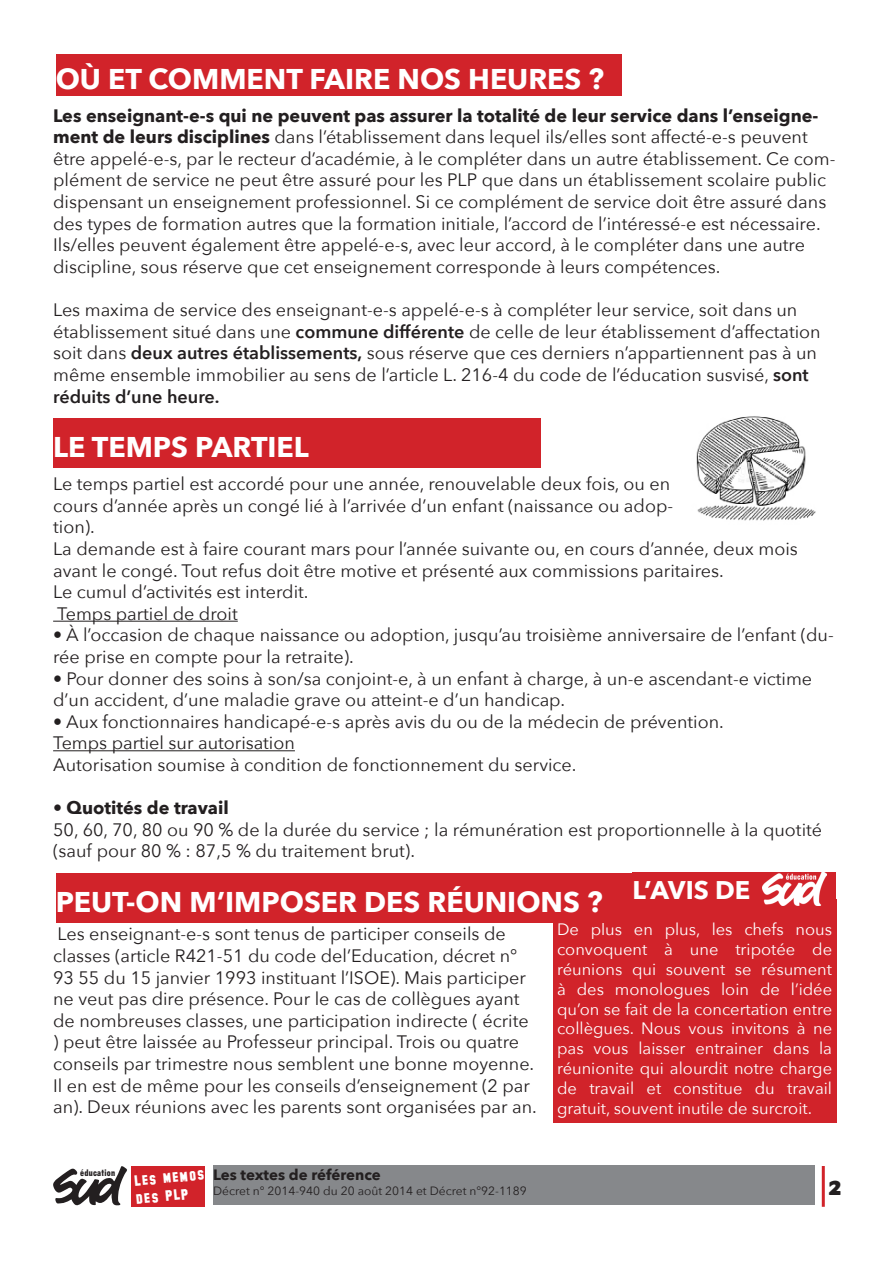
<style>
.page{position:relative;width:893px;height:1263px;background:#fff}
.page>*{position:absolute;margin:0;border:0;box-sizing:border-box;transform-origin:0 0}
.t1{font:700 28.5px "Avenir Next";color:#fff}
.t2{font:700 25.5px "Avenir Next";color:#fff}
.t3{font:18px/21.6px "Avenir Next";color:#231f20}
.t4{font:700 18px "Avenir Next";color:#231f20}
.t5{font:18px "Boris Black Bloxx";color:#231f20}
.t6{font:16.5px/19.8px "Avenir Next";color:#fff;text-align:justify}
.t7{font:700 15px "Avenir Next";color:#231f20}
.t8{font:700 15px "SF Collegiate Solid";color:#fff}
.t9{font:12px "Avenir Next";color:#231f20}
.t10{font:9.3px "Gothic No 13 BT";letter-spacing:.025em;color:#231f20}
.s1{font-weight:700}
.s2{font-weight:600}
</style>
<div class="page">
<div style="left:553px;top:899px;width:283px;height:224px;background:#d1232a"></div>
<div style="left:56px;top:54px;width:566px;height:42px;background:#d1232a"></div>
<hr style="left:53px;top:621px;width:185px;height:1px;background:#231f20">
<hr style="left:53px;top:750px;width:242px;height:1px;background:#231f20">
<div style="left:53px;top:418px;width:488px;height:49px;background:#d1232a"></div>
<svg style="left:53px;top:1166px;width:74px;height:39px"></svg>
<div style="left:131px;top:1166px;width:74px;height:41px;background:#d1232a"></div>
<hr style="left:822px;top:1166px;width:3px;height:41px;background:#d1232a">
<div style="left:213px;top:1165px;width:602px;height:40px;background:#86888b"></div>
<div style="left:56px;top:873px;width:576px;height:49px;background:#d1232a"></div>
<div style="left:632px;top:873px;width:204px;height:26px;background:#d1232a"></div>
<img style="left:762px;top:872px;width:64px;height:34px">
<img style="left:696px;top:416px;width:120px;height:105px">
<p class="t1" style="left:56px;top:55px;width:550px">OÙ ET COMMENT FAIRE NOS HEURES ?</p>
<p class="t3" style="left:53px;top:104px;width:784px"><span class="s1">Les enseignant-e-s qui ne peuvent pas assurer la totalité de leur service dans l’enseigne&shy;ment de leurs disciplines</span> dans l’établissement dans lequel ils/elles sont affecté-e-s peuvent être appelé-e-s, par le recteur d’académie, à le compléter dans un autre établissement. Ce com&shy;plément de service ne peut être assuré pour les PLP que dans un établissement scolaire public dispensant un enseignement professionnel. Si ce complément de service doit être assuré dans des types de formation autres que la formation initiale, l’accord de l’intéressé-e est nécessaire.<br>Ils/elles peuvent également être appelé-e-s, avec leur accord, à le compléter dans une autre discipline, sous réserve que cet enseignement corresponde à leurs compétences.</p>
<p class="t3" style="left:53px;top:298px;width:769px">Les maxima de service des enseignant-e-s appelé-e-s à compléter leur service, soit dans un établissement situé dans une <span class="s2">commune différente</span> de celle de leur établissement d’affectation soit dans <span class="s2">deux autres établissements,</span> sous réserve que ces derniers n’appartiennent pas à un même ensemble immobilier au sens de l’article L. 216-4 du code de l’éducation susvisé, <span class="s2">sont réduits d’une heure.</span></p>
<p class="t1" style="left:53px;top:422px;width:257px">LE TEMPS PARTIEL</p>
<p class="t3" style="left:53px;top:472px;width:622px">Le temps partiel est accordé pour une année, renouvelable deux fois, ou en cours d’année après un congé lié à l’arrivée d’un enfant (naissance ou adop&shy;tion).</p>
<p class="t3" style="left:53px;top:537px;width:746px">La demande est à faire courant mars pour l’année suivante ou, en cours d’année, deux mois avant le congé. Tout refus doit être motive et présenté aux commissions paritaires.</p>
<p class="t3" style="left:53px;top:580px;width:257px">Le cumul d’activités est interdit.</p>
<p class="t3" style="left:57px;top:602px;width:182px">Temps partiel de droit</p>
<p class="t3" style="left:53px;top:624px;width:782px">• À l’occasion de chaque naissance ou adoption, jusqu’au troisième anniversaire de l’enfant (du&shy;rée prise en compte pour la retraite).</p>
<p class="t3" style="left:53px;top:667px;width:761px">• Pour donner des soins à son/sa conjoint-e, à un enfant à charge, à un-e ascendant-e victime d’un accident, d’une maladie grave ou atteint-e d’un handicap.</p>
<p class="t3" style="left:53px;top:710px;width:672px">• Aux fonctionnaires handicapé-e-s après avis du ou de la médecin de prévention.</p>
<p class="t3" style="left:53px;top:732px;width:243px">Temps partiel sur autorisation</p>
<p class="t3" style="left:53px;top:753px;width:525px">Autorisation soumise à condition de fonctionnement du service.</p>
<p class="t4" style="left:53px;top:792px;width:177px">• Quotités de travail</p>
<p class="t3" style="left:53px;top:818px;width:770px">50, 60, 70, 80 ou 90 % de la durée du service ; la rémunération est proportionnelle à la quotité (sauf pour 80 % : 87,5 % du traitement brut).</p>
<p class="t1" style="left:56px;top:877px;width:548px">PEUT-ON M’IMPOSER DES RÉUNIONS ?</p>
<p class="t2" style="left:632px;top:868px;width:119px">L’AVIS DE</p>
<p class="t3" style="left:53px;top:922px;width:485px">Les enseignant-e-s sont tenus de participer conseils de classes (article R421-51 du code del’Education, décret n° 93 55 du 15 janvier 1993 instituant l’ISOE). Mais participer ne veut pas dire présence. Pour le cas de collègues ayant de nombreuses classes, une participation indirecte ( écrite ) peut être laissée au Professeur principal. Trois ou quatre conseils par trimestre nous semblent une bonne moyenne.<br>Il en est de même pour les conseils d’enseignement (2 par an). Deux réunions avec les parents sont organisées par an.</p>
<p class="t10" style="left:80px;top:1167px;width:36px">éducation</p>
<p class="t8" style="left:134px;top:1175px;width:72px;rotate:-6deg">Les memos</p>
<p class="t8" style="left:135px;top:1193px;width:54px;rotate:-6deg">des PLP</p>
<p class="t7" style="left:213px;top:1162px;width:169px">Les textes de référence</p>
<p class="t9" style="left:213px;top:1180px;width:315px">Décret n° 2014-940 du 20 août 2014 et Décret n°92-1189</p>
<p class="t6" style="left:557px;top:919px;width:277px">De plus en plus, les chefs nous convoquent à une tripotée de réunions qui souvent se résument à des monologues loin de l’idée qu’on se fait de la concertation entre collègues. Nous vous invitons à ne pas vous laisser entrainer dans la réunionite qui alourdit notre charge de travail et constitue du travail gratuit, souvent inutile de surcroit.</p>
<p class="t5" style="left:829px;top:1174px;width:14px">2</p>
</div>
